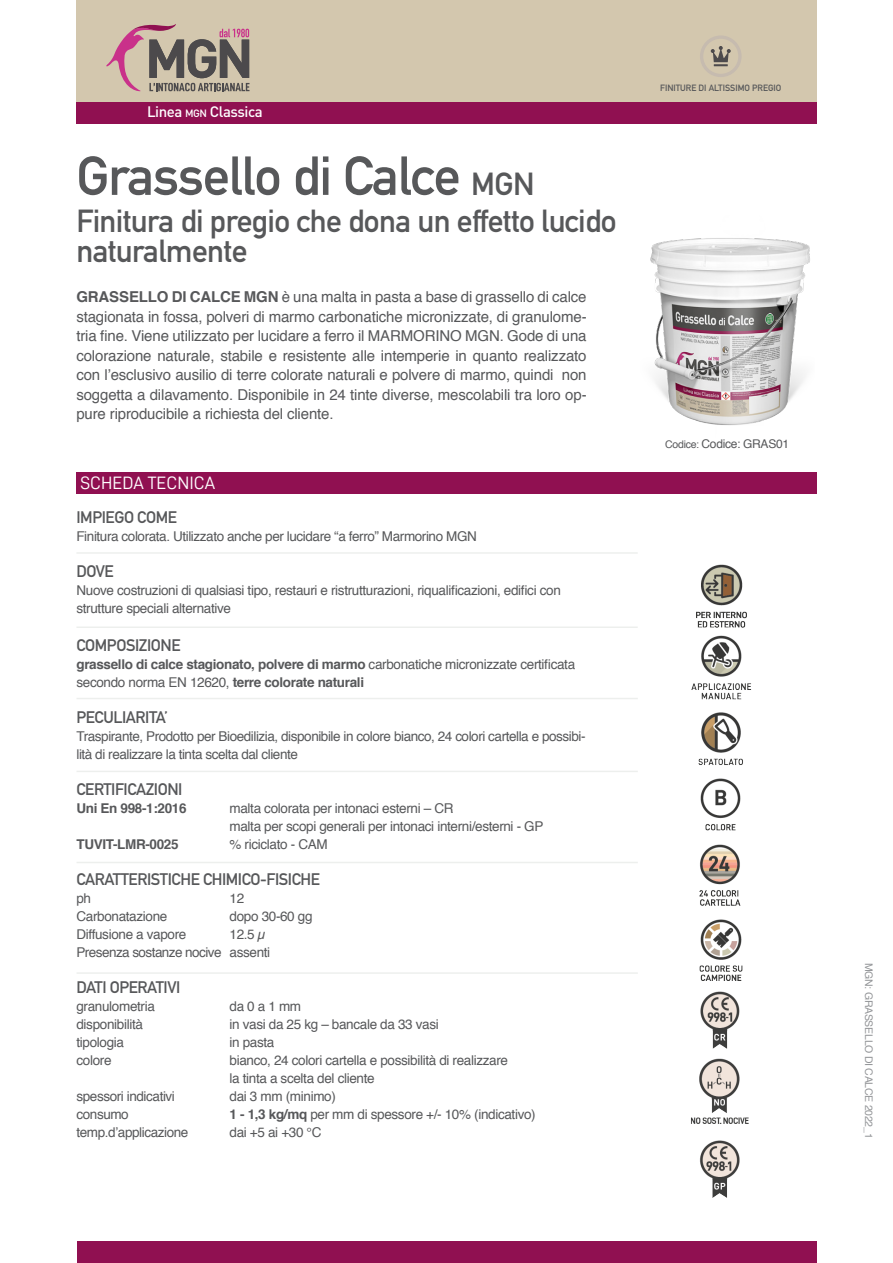
<style>
.page{position:relative;width:893px;height:1263px;background:#fff}
.page>*{position:absolute;margin:0;border:0;box-sizing:border-box;transform-origin:0 0}
.t1{font:700 54px "DIN Alternate";letter-spacing:-.02em;color:#57585a}
.t2{font:700 31.5px "DIN Alternate";letter-spacing:-.02em;color:#57585a}
.t3{font:18px "D DIN";color:#fff}
.t4{font:700 16.5px "DIN Alternate";letter-spacing:-.025em;color:#57585a}
.t5{font:15px/19.5px "Helvetica";letter-spacing:-.01em;color:#57585a;text-align:justify}
.t6{font:500 15px "DIN";letter-spacing:-.03em;color:#fff}
.t7{font:13.5px/18px "Helvetica";letter-spacing:-.025em;color:#57585a}
.t8{font:700 13.5px/18px "Helvetica";letter-spacing:-.025em;color:#57585a}
.t9{font:12px "Helvetica";letter-spacing:-.025em;color:#57585a}
.t10{font:10.5px "Helvetica";letter-spacing:-.025em;color:#939598}
.t11{font:700 9px "DIN Alternate";color:#57585a}
.s1{font-size:10.5px}
.s2{font-size:31.5px}
.s3{font-weight:700}
.s4{font-weight:400}
</style>
<div class="page">
<div style="left:76px;top:0;width:741px;height:102px;background:#d3c7ae"></div>
<div style="left:77px;top:1242px;width:739px;height:21px;background:#901051"></div>
<div style="left:76px;top:102px;width:741px;height:21px;background:#901051"></div>
<div style="left:76px;top:472px;width:741px;height:21px;background:#901051"></div>
<svg style="left:700px;top:36px;width:41px;height:41px"></svg>
<hr style="left:76px;top:626px;width:562px;height:2px;background:#ced3ce">
<hr style="left:76px;top:552px;width:562px;height:2px;background:#ced3ce">
<hr style="left:77px;top:771px;width:561px;height:1px;background:#ced3ce">
<hr style="left:77px;top:698px;width:561px;height:1px;background:#ced3ce">
<hr style="left:77px;top:862px;width:561px;height:1px;background:#ced3ce">
<hr style="left:77px;top:972px;width:561px;height:2px;background:#ced3ce">
<img style="left:697px;top:564px;width:49px;height:64px">
<img style="left:691px;top:635px;width:61px;height:65px">
<svg style="left:106px;top:24px;width:143px;height:67px"></svg>
<img style="left:698px;top:712px;width:45px;height:53px">
<img style="left:700px;top:778px;width:41px;height:53px">
<img style="left:700px;top:991px;width:40px;height:57px">
<img style="left:691px;top:1058px;width:58px;height:66px">
<img style="left:700px;top:1140px;width:40px;height:57px">
<img style="left:650px;top:238px;width:160px;height:187px">
<img style="left:699px;top:844px;width:42px;height:62px">
<img style="left:699px;top:919px;width:43px;height:61px">
<p class="t6" style="left:147px;top:102px;width:117px">Linea <span class="s1">mgn</span> Classica</p>
<p class="t1" style="left:76px;top:135px;width:460px">Grassello di Calce <span class="s2">MGN</span></p>
<p class="t2" style="left:76px;top:197px;width:542px">Finitura di pregio che dona un effetto lucido</p>
<p class="t2" style="left:76px;top:227px;width:172px">naturalmente</p>
<p class="t5" style="left:76px;top:288px;width:512px"><span class="s3">GRASSELLO DI CALCE MGN</span> è una malta in pasta a base di grassello di calce stagionata in fossa, polveri di marmo carbonatiche micronizzate, di granulome&shy;tria fine. Viene utilizzato per lucidare a ferro il MARMORINO MGN. Gode di una colorazione naturale, stabile e resistente alle intemperie in quanto realizzato con l’esclusivo ausilio di terre colorate naturali e polvere di marmo, quindi non soggetta a dilavamento. Disponibile in 24 tinte diverse, mescolabili tra loro op&shy;pure riproducibile a richiesta del cliente.</p>
<p class="t3" style="left:80px;top:473px;width:136px">SCHEDA TECNICA</p>
<p class="t4" style="left:76px;top:505px;width:102px">IMPIEGO COME</p>
<p class="t7" style="left:76px;top:528px;width:402px">Finitura colorata. Utilizzato anche per lucidare “a ferro” Marmorino MGN</p>
<p class="t4" style="left:76px;top:559px;width:39px">DOVE</p>
<p class="t7" style="left:76px;top:582px;width:486px">Nuove costruzioni di qualsiasi tipo, restauri e ristrutturazioni, riqualificazioni, edifici con strutture speciali alternative</p>
<p class="t4" style="left:76px;top:632px;width:106px">COMPOSIZIONE</p>
<p class="t8" style="left:76px;top:655px;width:500px">grassello di calce stagionato, polvere di marmo <span class="s4">carbonatiche micronizzate certificata secondo norma EN 12620,</span> terre colorate naturali</p>
<p class="t4" style="left:76px;top:704px;width:93px">PECULIARITA’</p>
<p class="t7" style="left:76px;top:727px;width:511px">Traspirante, Prodotto per Bioedilizia, disponibile in colore bianco, 24 colori cartella e possibi&shy;lità di realizzare la tinta scelta dal cliente</p>
<p class="t4" style="left:76px;top:776px;width:108px">CERTIFICAZIONI</p>
<p class="t8" style="left:76px;top:799px;width:112px">Uni En 998-1:2016</p>
<p class="t7" style="left:230px;top:799px;width:225px">malta colorata per intonaci esterni – CR</p>
<p class="t7" style="left:230px;top:817px;width:315px">malta per scopi generali per intonaci interni/esterni - GP</p>
<p class="t8" style="left:76px;top:835px;width:104px">TUVIT-LMR-0025</p>
<p class="t7" style="left:230px;top:835px;width:100px">% riciclato - CAM</p>
<p class="t4" style="left:76px;top:866px;width:245px">CARATTERISTICHE CHIMICO-FISICHE</p>
<p class="t7" style="left:76px;top:889px;width:16px">ph</p>
<p class="t7" style="left:230px;top:889px;width:16px">12</p>
<p class="t7" style="left:76px;top:907px;width:92px">Carbonatazione</p>
<p class="t7" style="left:230px;top:907px;width:85px">dopo 30-60 gg</p>
<p class="t7" style="left:76px;top:925px;width:111px">Diffusione a vapore</p>
<p class="t7" style="left:230px;top:925px;width:38px">12.5 µ</p>
<p class="t7" style="left:76px;top:943px;width:195px">Presenza sostanze nocive assenti</p>
<p class="t4" style="left:76px;top:974px;width:105px">DATI OPERATIVI</p>
<p class="t7" style="left:76px;top:997px;width:80px">granulometria</p>
<p class="t7" style="left:230px;top:997px;width:73px">da 0 a 1 mm</p>
<p class="t7" style="left:76px;top:1015px;width:68px">disponibilità</p>
<p class="t7" style="left:230px;top:1015px;width:211px">in vasi da 25 kg – bancale da 33 vasi</p>
<p class="t7" style="left:76px;top:1033px;width:49px">tipologia</p>
<p class="t7" style="left:230px;top:1033px;width:46px">in pasta</p>
<p class="t7" style="left:76px;top:1051px;width:37px">colore</p>
<p class="t7" style="left:230px;top:1051px;width:280px">bianco, 24 colori cartella e possibilità di realizzare</p>
<p class="t7" style="left:230px;top:1069px;width:147px">la tinta a scelta del cliente</p>
<p class="t7" style="left:76px;top:1087px;width:100px">spessori indicativi</p>
<p class="t7" style="left:230px;top:1087px;width:108px">dai 3 mm (minimo)</p>
<p class="t7" style="left:76px;top:1105px;width:54px">consumo</p>
<p class="t7" style="left:230px;top:1105px;width:308px"><span class="s3">1 - 1,3 kg/mq</span> per mm di spessore +/- 10% (indicativo)</p>
<p class="t7" style="left:76px;top:1123px;width:114px">temp.d’applicazione</p>
<p class="t7" style="left:230px;top:1123px;width:93px">dai +5 ai +30 °C</p>
<p class="t11" style="left:660px;top:81px;width:123px">FINITURE DI ALTISSIMO PREGIO</p>
<p class="t9" style="left:665px;top:435px;width:125px"><span class="s1">Codice:</span> Codice: GRAS01</p>
<p class="t10" style="left:877px;top:963px;width:177px;rotate:90deg">MGN: GRASSELLO DI CALCE 2022_1</p>
</div>
